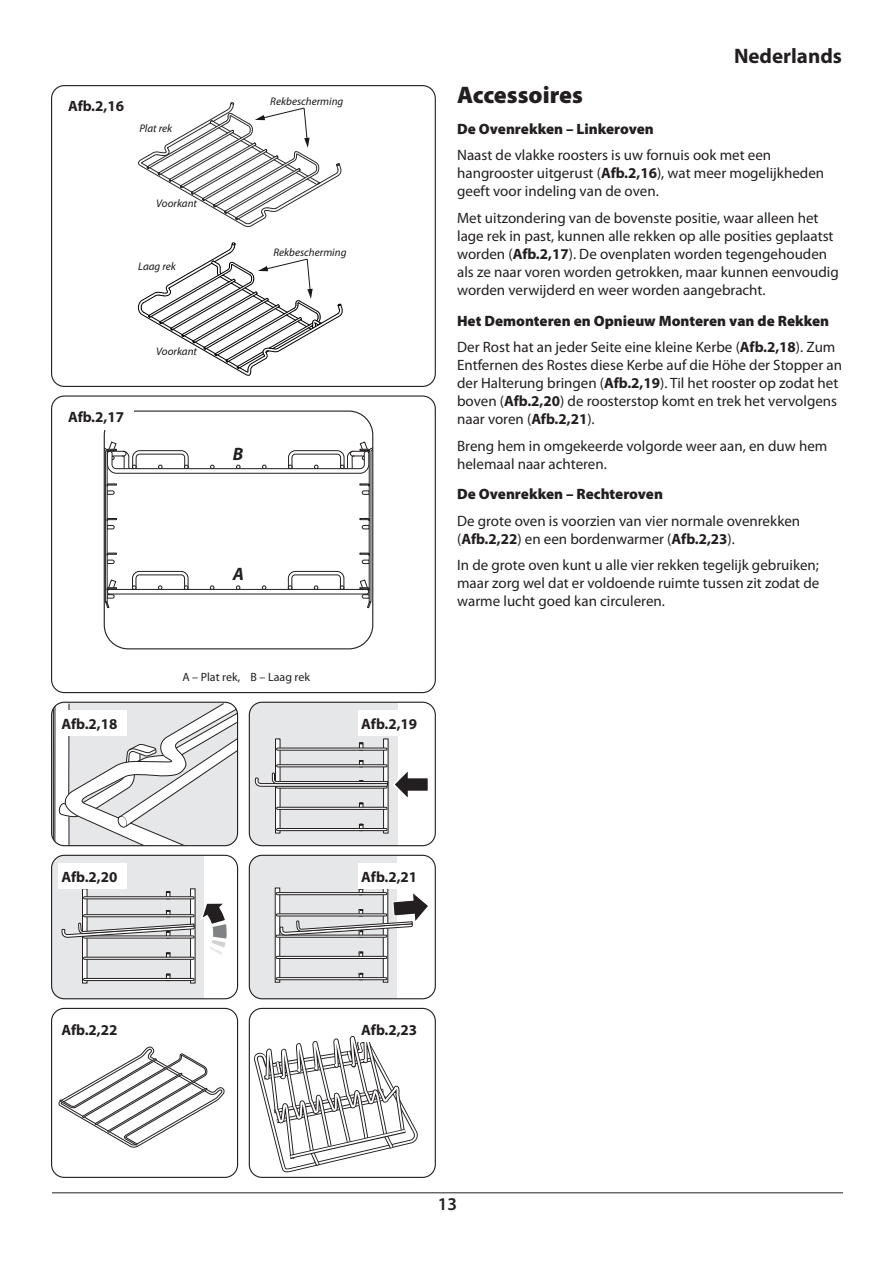
<style>
.page{position:relative;width:893px;height:1263px;background:#fff}
.page>*{position:absolute;margin:0;border:0;box-sizing:border-box;transform-origin:0 0}
.Heading_2{font:900 24px "Myriad Pro";color:#231f20}
.t1{font:700 21px "Myriad Pro";color:#231f20}
.t2{font:600 18px "Myriad Pro";color:#231f20}
.t3{font:italic 700 18px "Myriad Pro";color:#231f20}
.Body{font:15px/18px "Myriad Pro";color:#231f20}
.t4{font:900 15px "Myriad Pro";color:#231f20}
.t5{font:700 15px "Myriad Pro";color:#231f20}
.Body_centre{font:12px "Myriad Pro";color:#231f20}
.t6{font:italic 11.1px "Myriad Pro";color:#181818}
.s1{font-weight:700}
</style>
<div class="page">
<hr style="left:52px;top:1192px;width:791px;height:1px;background:#231f20">
<svg style="left:249px;top:702px;width:181px;height:144px"></svg>
<div style="left:276px;top:748px;width:111px;height:2px;border:1px solid #231f20"></div>
<div style="left:249px;top:702px;width:187px;height:144px;border:1px solid #231f20;border-radius:13px"></div>
<svg style="left:103px;top:412px;width:271px;height:238px"></svg>
<div style="left:104px;top:410px;width:269px;height:239px;border:1px solid #231f20;border-radius:24px"></div>
<div style="left:51px;top:395px;width:385px;height:298px;border:1px solid #231f20;border-radius:13px"></div>
<svg style="left:52px;top:702px;width:186px;height:144px"></svg>
<div style="left:51px;top:702px;width:187px;height:144px;border:1px solid #231f20;border-radius:13px"></div>
<svg style="left:59px;top:1047px;width:166px;height:100px"></svg>
<div style="left:51px;top:1008px;width:187px;height:170px;border:1px solid #231f20;border-radius:13px"></div>
<svg style="left:254px;top:1036px;width:164px;height:137px"></svg>
<div style="left:249px;top:1008px;width:187px;height:170px;border:1px solid #231f20;border-radius:13px"></div>
<svg style="left:138px;top:102px;width:204px;height:125px"></svg>
<svg style="left:138px;top:242px;width:205px;height:134px"></svg>
<div style="left:51px;top:85px;width:385px;height:302px;border:1px solid #231f20;border-radius:13px"></div>
<svg style="left:249px;top:856px;width:180px;height:143px"></svg>
<div style="left:249px;top:855px;width:187px;height:144px;border:1px solid #231f20;border-radius:13px"></div>
<svg style="left:52px;top:855px;width:175px;height:144px;background:#d6d6d8"></svg>
<div style="left:51px;top:855px;width:187px;height:144px;border:1px solid #231f20;border-radius:13px"></div>
<div style="left:65px;top:404px;width:68px;height:25px;background:#fff"></div>
<div style="left:58px;top:710px;width:68px;height:26px;background:#fff"></div>
<div style="left:58px;top:863px;width:68px;height:26px;background:#fff"></div>
<div style="left:358px;top:710px;width:68px;height:26px;background:#fff"></div>
<div style="left:358px;top:863px;width:68px;height:26px;background:#fff"></div>
<div style="left:358px;top:1016px;width:68px;height:26px;background:#fff"></div>
<p class="t5" style="left:68px;top:96px;width:57px">Afb.2,16</p>
<p class="t6" style="left:139px;top:121px;width:34px">Plat rek</p>
<p class="t6" style="left:156px;top:197px;width:42px">Voorkant</p>
<p class="t6" style="left:138px;top:259px;width:39px">Laag rek</p>
<p class="t5" style="left:68px;top:407px;width:57px">Afb.2,17</p>
<p class="t6" style="left:156px;top:344px;width:42px">Voorkant</p>
<p class="t6" style="left:270px;top:95px;width:75px">Rekbescherming</p>
<p class="t6" style="left:273px;top:246px;width:75px">Rekbescherming</p>
<p class="t3" style="left:233px;top:442px;width:12px">B</p>
<p class="t5" style="left:61px;top:714px;width:57px">Afb.2,18</p>
<p class="t3" style="left:233px;top:563px;width:13px">A</p>
<p class="Body_centre" style="left:182px;top:669px;width:129px">A – Plat rek, B – Laag rek</p>
<p class="t5" style="left:361px;top:714px;width:57px">Afb.2,19</p>
<h2 class="t1" style="left:734px;top:42px;width:109px">Nederlands</h2>
<p class="Heading_2" style="left:457px;top:81px;width:127px">Accessoires</p>
<p class="t4" style="left:457px;top:120px;width:198px">De Ovenrekken – Linkeroven</p>
<p class="Body" style="left:457px;top:146px;width:369px">Naast de vlakke roosters is uw fornuis ook met een hangrooster uitgerust (<span class="s1">Afb.2,16</span>), wat meer mogelijkheden geeft voor indeling van de oven.</p>
<p class="Body" style="left:457px;top:209px;width:383px">Met uitzondering van de bovenste positie, waar alleen het lage rek in past, kunnen alle rekken op alle posities geplaatst worden (<span class="s1">Afb.2,17</span>). De ovenplaten worden tegengehouden als ze naar voren worden getrokken, maar kunnen eenvoudig worden verwijderd en weer worden aangebracht.</p>
<p class="t4" style="left:457px;top:312px;width:374px">Het Demonteren en Opnieuw Monteren van de Rekken</p>
<p class="Body" style="left:457px;top:338px;width:386px">Der Rost hat an jeder Seite eine kleine Kerbe (<span class="s1">Afb.2,18</span>). Zum Entfernen des Rostes diese Kerbe auf die Höhe der Stopper an der Halterung bringen (<span class="s1">Afb.2,19</span>). Til het rooster op zodat het boven (<span class="s1">Afb.2,20</span>) de roosterstop komt en trek het vervolgens naar voren (<span class="s1">Afb.2,21</span>).</p>
<p class="Body" style="left:457px;top:436px;width:372px">Breng hem in omgekeerde volgorde weer aan, en duw hem helemaal naar achteren.</p>
<p class="t4" style="left:457px;top:486px;width:207px">De Ovenrekken – Rechteroven</p>
<p class="Body" style="left:457px;top:512px;width:345px">De grote oven is voorzien van vier normale ovenrekken (<span class="s1">Afb.2,22</span>) en een bordenwarmer (<span class="s1">Afb.2,23</span>).</p>
<p class="Body" style="left:457px;top:556px;width:364px;text-align:justify">In de grote oven kunt u alle vier rekken tegelijk gebruiken; maar zorg wel dat er voldoende ruimte tussen zit zodat de warme lucht goed kan circuleren.</p>
<p class="t5" style="left:61px;top:867px;width:57px">Afb.2,20</p>
<p class="t5" style="left:361px;top:867px;width:57px">Afb.2,21</p>
<p class="t5" style="left:61px;top:1020px;width:57px">Afb.2,22</p>
<p class="t5" style="left:361px;top:1020px;width:57px">Afb.2,23</p>
<p class="t2" style="left:438px;top:1193px;width:21px">13</p>
</div>
